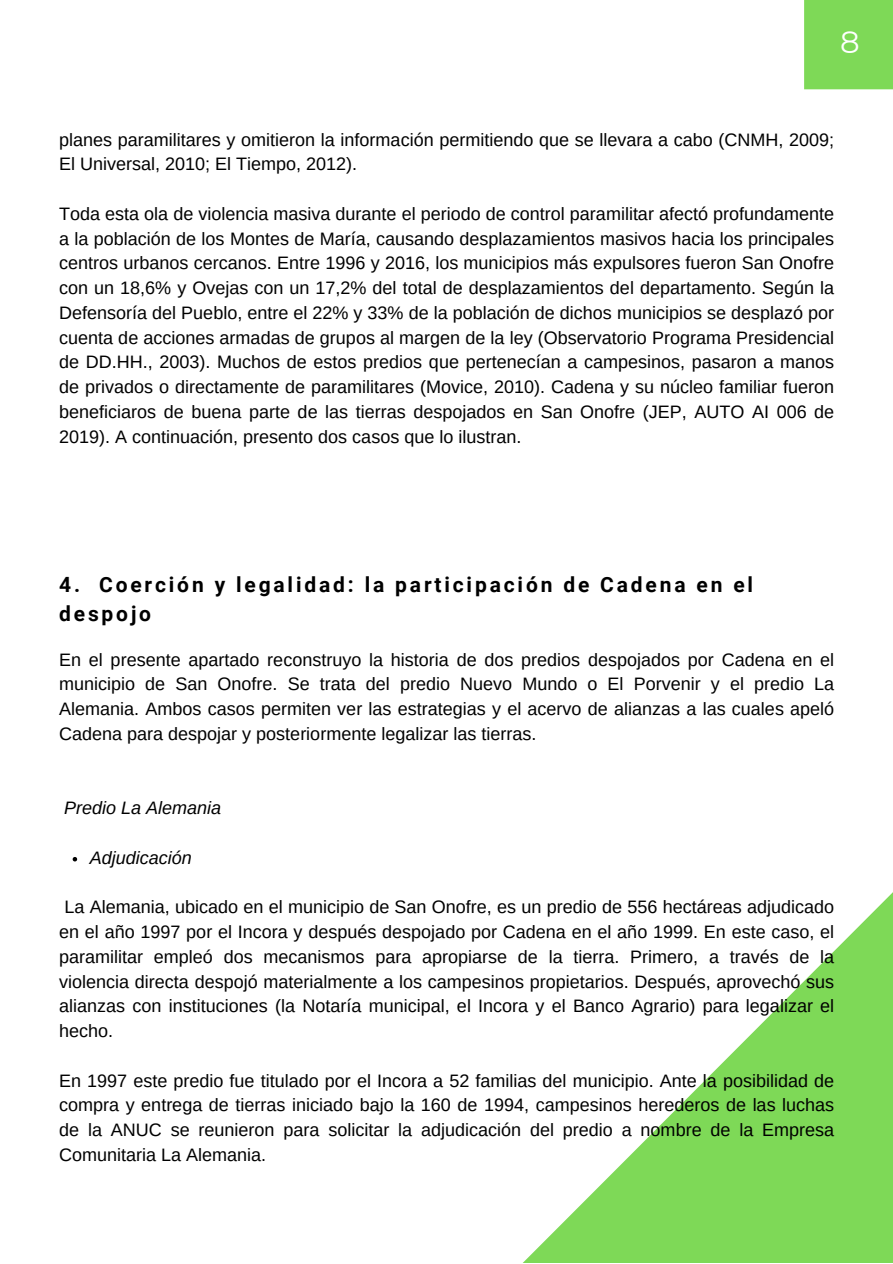
<style>
.page{position:relative;width:893px;height:1264px;background:#fff}
.page>*{position:absolute;margin:0;border:0;box-sizing:border-box;transform-origin:0 0}
.t1{font:30.75px "Montserrat";color:#fff}
.t2{font:700 21px/29.2px "Roboto";letter-spacing:.135em;color:#000}
.t3{font:18px/24.8px "Arimo";color:#000;text-align:justify}
.t4{font:italic 18px "Arimo";color:#000}
</style>
<div class="page">
<svg style="left:523px;top:893px;width:369px;height:370px"></svg>
<div style="left:804px;top:0;width:88px;height:89px;background:#7ed957"></div>
<svg style="left:73px;top:857px;width:4px;height:4px"></svg>
<p class="t1" style="left:840px;top:23px;width:21px">8</p>
<p class="t3" style="left:59px;top:127px;width:776px">planes paramilitares y omitieron la información permitiendo que se llevara a cabo (CNMH, 2009;<br>El Universal, 2010; El Tiempo, 2012).</p>
<p class="t3" style="left:59px;top:201px;width:776px">Toda esta ola de violencia masiva durante el periodo de control paramilitar afectó profundamente a la población de los Montes de María, causando desplazamientos masivos hacia los principales centros urbanos cercanos. Entre 1996 y 2016, los municipios más expulsores fueron San Onofre con un 18,6% y Ovejas con un 17,2% del total de desplazamientos del departamento. Según la Defensoría del Pueblo, entre el 22% y 33% de la población de dichos municipios se desplazó por cuenta de acciones armadas de grupos al margen de la ley (Observatorio Programa Presidencial de DD.HH., 2003). Muchos de estos predios que pertenecían a campesinos, pasaron a manos de privados o directamente de paramilitares (Movice, 2010). Cadena y su núcleo familiar fueron beneficiaros de buena parte de las tierras despojados en San Onofre (JEP, AUTO AI 006 de 2019). A continuación, presento dos casos que lo ilustran.</p>
<h1 class="t2" style="left:59px;top:570px;width:695px">4. Coerción y legalidad: la participación de Cadena en el despojo</h1>
<p class="t3" style="left:59px;top:647px;width:776px">En el presente apartado reconstruyo la historia de dos predios despojados por Cadena en el municipio de San Onofre. Se trata del predio Nuevo Mundo o El Porvenir y el predio La Alemania. Ambos casos permiten ver las estrategias y el acervo de alianzas a las cuales apeló Cadena para despojar y posteriormente legalizar las tierras.</p>
<p class="t4" style="left:64px;top:798px;width:158px">Predio La Alemania</p>
<p class="t4" style="left:90px;top:847px;width:104px">Adjudicación</p>
<p class="t3" style="left:59px;top:894px;width:776px">La Alemania, ubicado en el municipio de San Onofre, es un predio de 556 hectáreas adjudicado en el año 1997 por el Incora y después despojado por Cadena en el año 1999. En este caso, el paramilitar empleó dos mecanismos para apropiarse de la tierra. Primero, a través de la violencia directa despojó materialmente a los campesinos propietarios. Después, aprovechó sus alianzas con instituciones (la Notaría municipal, el Incora y el Banco Agrario) para legalizar el hecho.</p>
<p class="t3" style="left:59px;top:1067px;width:776px">En 1997 este predio fue titulado por el Incora a 52 familias del municipio. Ante la posibilidad de compra y entrega de tierras iniciado bajo la 160 de 1994, campesinos herederos de las luchas de la ANUC se reunieron para solicitar la adjudicación del predio a nombre de la Empresa Comunitaria La Alemania.</p>
</div>
